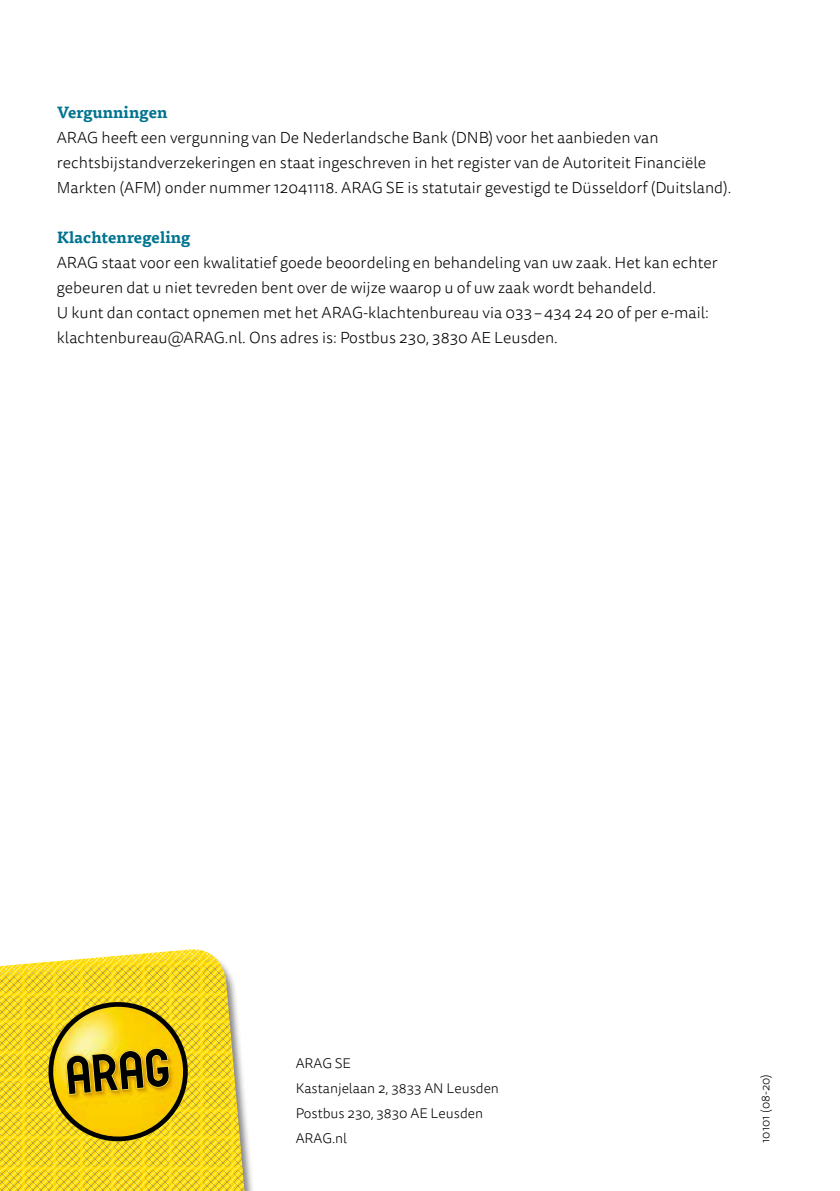
<style>
.page{position:relative;width:840px;height:1191px;background:#fff}
.page>*{position:absolute;margin:0;border:0;box-sizing:border-box;transform-origin:0 0}
.t1{font:300 16px/25px "Tisa Sans OT";color:#000}
.t2{font:700 16px "Tisa OT";color:#00748f}
.t3{font:300 14px/25px "Tisa Sans OT";color:#000}
.t4{font:300 12px "Tisa Sans OT";color:#000}
</style>
<div class="page">
<div style="left:0;top:951px;width:257px;height:240px;background:#000;opacity:.5"></div>
<svg style="left:0;top:949px;width:246px;height:242px;background:#f1d73b"></svg>
<svg style="left:45px;top:999px;width:146px;height:145px;background:#c6a916"></svg>
<p class="t2" style="left:57px;top:102px;width:112px">Vergunningen</p>
<p class="t1" style="left:57px;top:126px;width:676px">ARAG heeft een vergunning van De Nederlandsche Bank (DNB) voor het aanbieden van rechtsbijstandverzekeringen en staat ingeschreven in het register van de Autoriteit Financiële<br>Markten (AFM) onder nummer 12041118. ARAG SE is statutair gevestigd te Düsseldorf (Duitsland).</p>
<p class="t2" style="left:57px;top:227px;width:135px">Klachtenregeling</p>
<p class="t1" style="left:57px;top:251px;width:662px">ARAG staat voor een kwalitatief goede beoordeling en behandeling van uw zaak. Het kan echter gebeuren dat u niet tevreden bent over de wijze waarop u of uw zaak wordt behandeld.<br>U kunt dan contact opnemen met het ARAG-klachtenbureau via 033–434 24 20 of per e-mail: klachtenbureau@ARAG.nl. Ons adres is: Postbus 230, 3830 AE Leusden.</p>
<p class="t3" style="left:295px;top:1052px;width:205px">ARAG SE<br>Kastanjelaan 2, 3833 AN Leusden<br>Postbus 230, 3830 AE Leusden<br>ARAG.nl</p>
<p class="t4" style="left:758px;top:1143px;width:71px;rotate:-90deg">10101 (08-20)</p>
</div>
